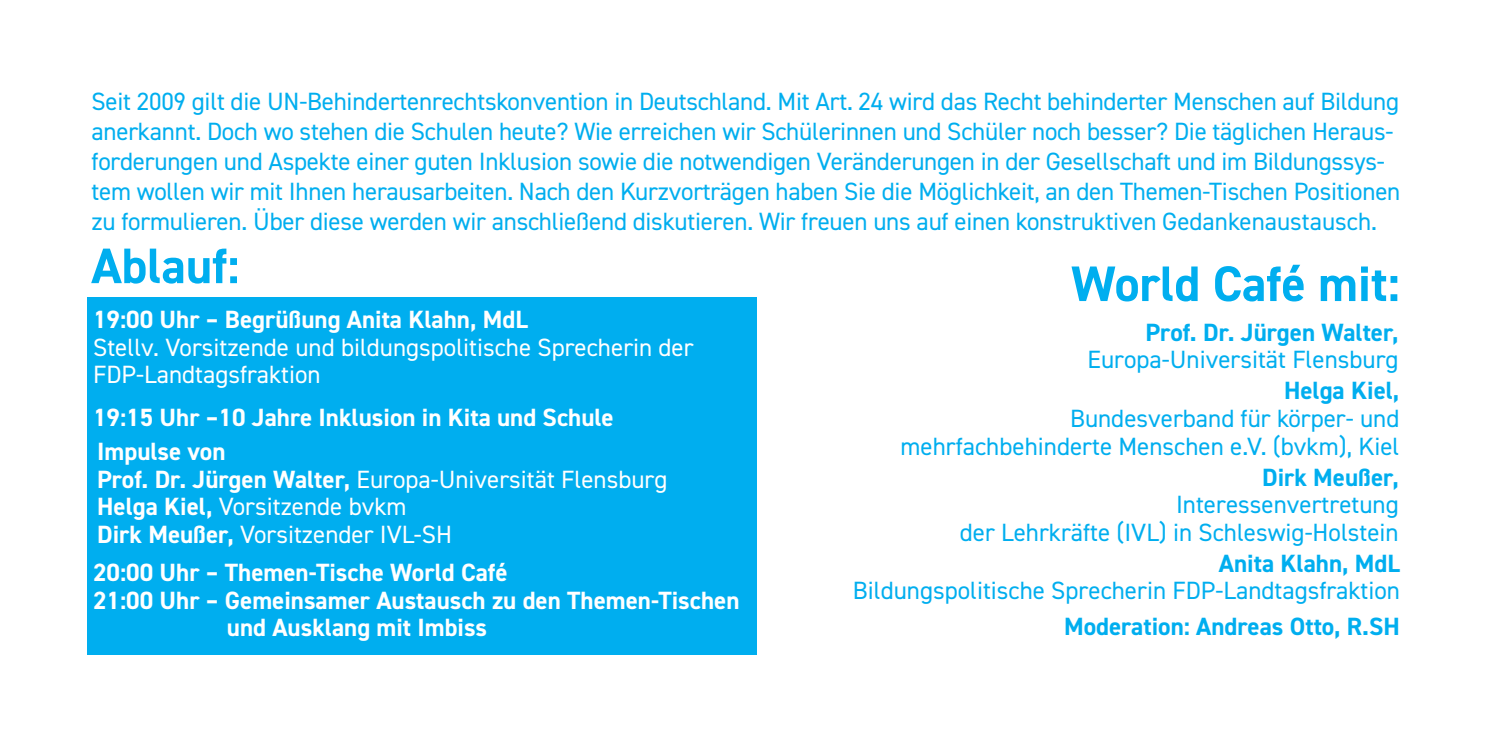
<style>
.page{position:relative;width:1489px;height:745px;background:#fff}
.page>*{position:absolute;margin:0;border:0;box-sizing:border-box;transform-origin:0 0}
.t1{font:700 50px "DIN2014";color:#00aeef}
.t2{font:25px/30px "DIN2014";letter-spacing:-.01em;color:#00aeef}
.t3{font:700 25px "DIN2014";color:#fff}
.t4{font:25px "DIN2014";color:#fff}
.t5{font:700 25px "DIN2014";color:#00aeef}
.s1{font-weight:700}
</style>
<div class="page">
<div style="left:87px;top:297px;width:669px;height:357px;background:#00aeef"></div>
<p class="t2" style="left:91px;top:85px;width:1310px">Seit 2009 gilt die UN-Behindertenrechtskonvention in Deutschland. Mit Art. 24 wird das Recht behinderter Menschen auf Bildung anerkannt. Doch wo stehen die Schulen heute? Wie erreichen wir Schülerinnen und Schüler noch besser? Die täglichen Heraus&shy;forderungen und Aspekte einer guten Inklusion sowie die notwendigen Veränderungen in der Gesellschaft und im Bildungssys&shy;tem wollen wir mit Ihnen herausarbeiten. Nach den Kurzvorträgen haben Sie die Möglichkeit, an den Themen-Tischen Positionen zu formulieren. Über diese werden wir anschließend diskutieren. Wir freuen uns auf einen konstruktiven Gedankenaustausch.</p>
<p class="t1" style="left:91px;top:232px;width:150px">Ablauf:</p>
<p class="t3" style="left:93px;top:303px;width:436px">19:00 Uhr – Begrüßung Anita Klahn, MdL</p>
<p class="t4" style="left:93px;top:331px;width:602px">Stellv. Vorsitzende und bildungspolitische Sprecherin der</p>
<p class="t4" style="left:93px;top:359px;width:229px">FDP-Landtagsfraktion</p>
<p class="t3" style="left:93px;top:400px;width:522px">19:15 Uhr –10 Jahre Inklusion in Kita und Schule</p>
<p class="t3" style="left:97px;top:434px;width:130px">Impulse von</p>
<p class="t4" style="left:97px;top:463px;width:572px"><span class="s1">Prof. Dr. Jürgen Walter,</span> Europa-Universität Flensburg</p>
<p class="t4" style="left:97px;top:490px;width:311px"><span class="s1">Helga Kiel,</span> Vorsitzende bvkm</p>
<p class="t4" style="left:97px;top:518px;width:356px"><span class="s1">Dirk Meußer,</span> Vorsitzender IVL-SH</p>
<p class="t1" style="left:1071px;top:250px;width:330px">World Café mit:</p>
<p class="t5" style="left:1145px;top:315px;width:254px">Prof. Dr. Jürgen Walter,</p>
<p class="t2" style="left:1087px;top:344px;width:312px">Europa-Universität Flensburg</p>
<p class="t2" style="left:1070px;top:376px;width:331px;line-height:27.5px;text-align:right"><span class="s1">Helga Kiel,<br></span>Bundesverband für körper- und</p>
<p class="t2" style="left:900px;top:430px;width:500px">mehrfachbehinderte Menschen e.V. (bvkm), Kiel</p>
<p class="t5" style="left:1261px;top:460px;width:138px">Dirk Meußer,</p>
<p class="t2" style="left:1175px;top:489px;width:224px">Interessenvertretung</p>
<p class="t2" style="left:959px;top:516px;width:440px">der Lehrkräfte (IVL) in Schleswig-Holstein</p>
<p class="t5" style="left:1218px;top:546px;width:183px">Anita Klahn, MdL</p>
<p class="t2" style="left:852px;top:575px;width:548px">Bildungspolitische Sprecherin FDP-Landtagsfraktion</p>
<p class="t3" style="left:93px;top:555px;width:416px">20:00 Uhr – Themen-Tische World Café</p>
<p class="t3" style="left:93px;top:583px;width:648px">21:00 Uhr – Gemeinsamer Austausch zu den Themen-Tischen</p>
<p class="t3" style="left:227px;top:610px;width:262px">und Ausklang mit Imbiss</p>
<p class="t5" style="left:1063px;top:609px;width:337px">Moderation: Andreas Otto, R.SH</p>
</div>
